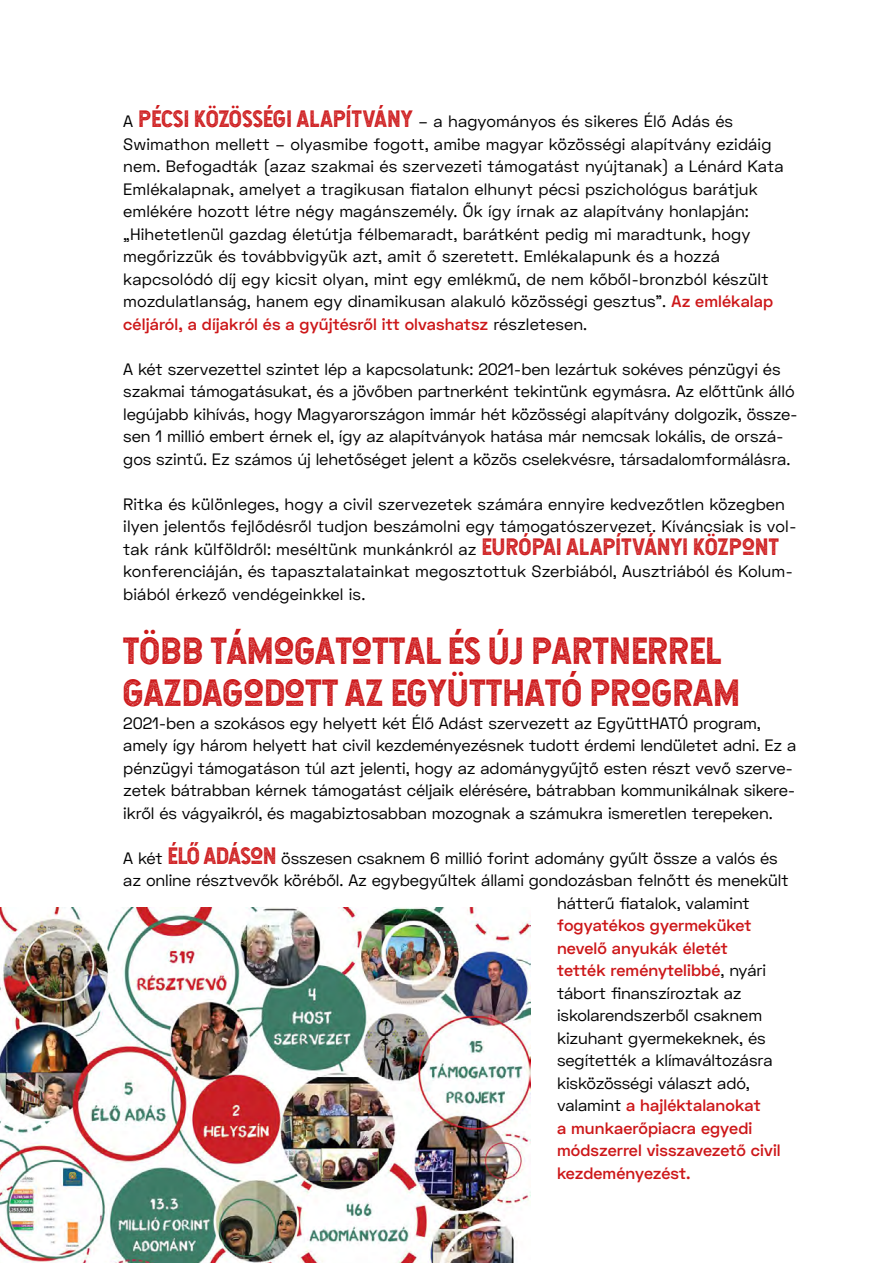
<style>
.page{position:relative;width:893px;height:1263px;background:#fff}
.page>*{position:absolute;margin:0;border:0;box-sizing:border-box;transform-origin:0 0}
.t1{font:36px/42px "Hansief Rough";letter-spacing:.01em;color:#cd1719}
.t2{font:16.5px/22.5px "Space Grotesk";letter-spacing:-.005em;color:#000}
.t3{font:600 16.5px/22.5px "Space Grotesk";letter-spacing:.005em;color:#cd1719}
.s1{font-family:"Hansief Rough";font-size:22.5px;color:#cd1719}
.s2{font-weight:600;color:#cd1719}
.s3{font-weight:400;color:#000}
</style>
<div class="page">
<img style="left:0;top:908px;width:530px;height:355px">
<p class="t2" style="left:123px;top:110px;width:662px">A <span class="s1">PÉCSI KÖZÖSSÉGI ALAPÍTVÁNY</span> – a hagyományos és sikeres Élő Adás és Swimathon mellett – olyasmibe fogott, amibe magyar közösségi alapítvány ezidáig nem. Befogadták (azaz szakmai és szervezeti támogatást nyújtanak) a Lénárd Kata Emlékalapnak, amelyet a tragikusan fiatalon elhunyt pécsi pszichológus barátjuk emlékére hozott létre négy magánszemély. Ők így írnak az alapítvány honlapján: „Hihetetlenül gazdag életútja félbemaradt, barátként pedig mi maradtunk, hogy megőrizzük és továbbvigyük azt, amit ő szeretett. Emlékalapunk és a hozzá kapcsolódó díj egy kicsit olyan, mint egy emlékmű, de nem kőből-bronzból készült mozdulatlanság, hanem egy dinamikusan alakuló közösségi gesztus”. <span class="s2">Az emlékalap céljáról, a díjakról és a gyűjtésről itt olvashatsz</span> részletesen.</p>
<p class="t2" style="left:123px;top:358px;width:676px">A két szervezettel szintet lép a kapcsolatunk: 2021-ben lezártuk sokéves pénzügyi és szakmai támogatásukat, és a jövőben partnerként tekintünk egymásra. Az előttünk álló legújabb kihívás, hogy Magyarországon immár hét közösségi alapítvány dolgozik, össze&shy;sen 1 millió embert érnek el, így az alapítványok hatása már nemcsak lokális, de orszá&shy;gos szintű. Ez számos új lehetőséget jelent a közös cselekvésre, társadalomformálásra.</p>
<p class="t2" style="left:123px;top:493px;width:675px">Ritka és különleges, hogy a civil szervezetek számára ennyire kedvezőtlen közegben ilyen jelentős fejlődésről tudjon beszámolni egy támogatószervezet. Kíváncsiak is vol&shy;tak ránk külföldről: meséltünk munkánkról az <span class="s1">EURÓPAI ALAPÍTVÁNYI KÖZPONT </span>konferenciáján, és tapasztalatainkat megosztottuk Szerbiából, Ausztriából és Kolum&shy;biából érkező vendégeinkkel is.</p>
<h1 class="t1" style="left:123px;top:629px;width:619px">TÖBB TÁMOGATOTTAL ÉS ÚJ PARTNERREL<br>GAZDAGODOTT AZ EGYÜTTHATÓ PROGRAM</h1>
<p class="t2" style="left:123px;top:712px;width:674px">2021-ben a szokásos egy helyett két Élő Adást szervezett az EgyüttHATÓ program, amely így három helyett hat civil kezdeményezésnek tudott érdemi lendületet adni. Ez a pénzügyi támogatáson túl azt jelenti, hogy az adománygyűjtő esten részt vevő szerve&shy;zetek bátrabban kérnek támogatást céljaik elérésére, bátrabban kommunikálnak sikere&shy;ikről és vágyaikról, és magabiztosabban mozognak a számukra ismeretlen terepeken.</p>
<p class="t2" style="left:123px;top:847px;width:656px">A két <span class="s1">ÉLŐ ADÁSON</span> összesen csaknem 6 millió forint adomány gyűlt össze a valós és</p>
<p class="t2" style="left:123px;top:869px;width:667px">az online résztvevők köréből. Az egybegyűltek állami gondozásban felnőtt és menekült</p>
<p class="t2" style="left:557px;top:892px;width:194px">hátterű fiatalok, valamint</p>
<p class="t3" style="left:557px;top:914px;width:225px">fogyatékos gyermeküket nevelő anyukák életét<br>tették reménytelibbé<span class="s3">, nyári tábort finanszíroztak az iskolarendszerből csaknem kizuhant gyermekeknek, és segítették a klímaváltozásra kisközösségi választ adó, valamint</span> a hajléktalanokat<br>a munkaerőpiacra egyedi módszerrel visszavezető civil kezdeményezést.</p>
</div>
